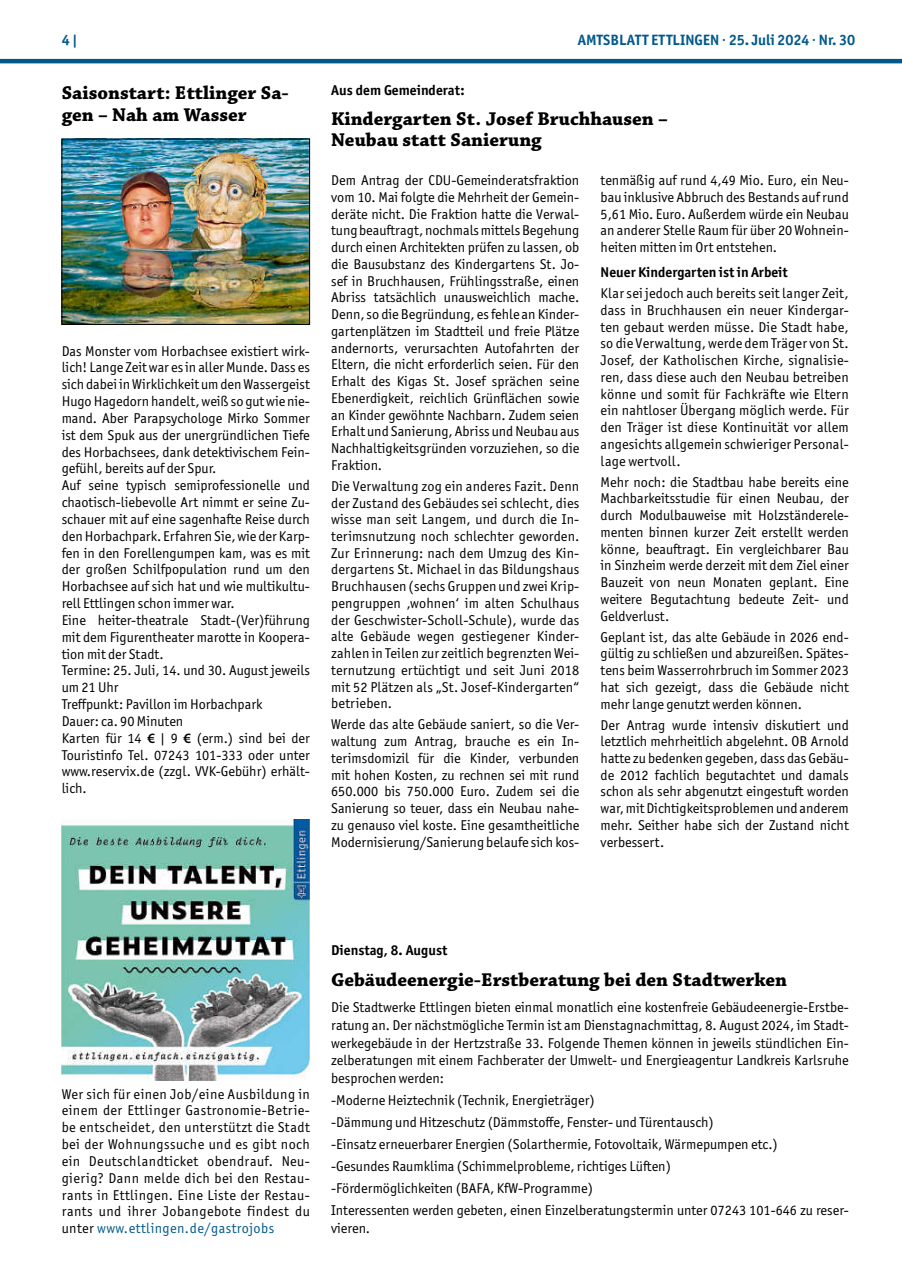
<style>
.page{position:relative;width:902px;height:1280px;background:#fff}
.page>*{position:absolute;margin:0;border:0;box-sizing:border-box;transform-origin:0 0}
.t1{font:700 19.5px/21.3px "Chaparral Pro";color:#000}
.t2{font:700 15px "Officina Sans ITC Pro";color:#01598b}
.t3{font:14.25px/16.8px "Officina Sans ITC Pro";color:#000;text-align:justify}
.t4{font:700 14.25px "Officina Sans ITC Pro";color:#000}
.s1{font-family:"Myriad Pro";font-weight:600}
.s2{color:#01598b}
</style>
<div class="page">
<hr style="left:0;top:59px;width:901px;height:4px;background:#01598b">
<img style="left:64px;top:141px;width:244px;height:182px">
<div style="left:62px;top:139px;width:248px;height:186px;border:1px solid #000"></div>
<img style="left:62px;top:819px;width:248px;height:261px">
<p class="t2" style="left:62px;top:31px;width:17px">4 |</p>
<p class="t2" style="left:578px;top:31px;width:279px">AMTSBLATT ETTLINGEN · 25. Juli 2024 · Nr. 30</p>
<h1 class="t1" style="left:62px;top:83px;width:229px">Saisonstart: Ettlinger Sa&shy;gen – Nah am Wasser</h1>
<p class="t4" style="left:331px;top:82px;width:135px">Aus dem Gemeinderat:</p>
<h1 class="t1" style="left:331px;top:109px;width:338px">Kindergarten St. Josef Bruchhausen –<br>Neubau statt Sanierung</h1>
<p class="t3" style="left:62px;top:342px;width:250px;text-align:left">Das Monster vom Horbachsee existiert wirk&shy;lich! Lange Zeit war es in aller Munde. Dass es sich dabei in Wirklichkeit um den Wassergeist Hugo Hagedorn handelt, weiß so gut wie nie&shy;mand. Aber Parapsychologe Mirko Sommer ist dem Spuk aus der unergründlichen Tiefe des Horbachsees, dank detektivischem Fein&shy;gefühl, bereits auf der Spur.<br>Auf seine typisch semiprofessionelle und chaotisch-liebevolle Art nimmt er seine Zu&shy;schauer mit auf eine sagenhafte Reise durch den Horbachpark. Erfahren Sie, wie der Karp&shy;fen in den Forellengumpen kam, was es mit der großen Schilfpopulation rund um den Horbachsee auf sich hat und wie multikultu&shy;rell Ettlingen schon immer war.<br>Eine heiter-theatrale Stadt-(Ver)führung mit dem Figurentheater marotte in Koopera&shy;tion mit der Stadt.<br>Termine: 25. Juli, 14. und 30. August jeweils um 21 Uhr<br>Treffpunkt: Pavillon im Horbachpark<br>Dauer: ca. 90 Minuten<br>Karten für 14 <span class="s1">€</span> | 9 <span class="s1">€</span> (erm.) sind bei der Touristinfo Tel. 07243 101-333 oder unter www.reservix.de (zzgl. VVK-Gebühr) erhält&shy;lich.</p>
<p class="t3" style="left:331px;top:172px;width:250px">Dem Antrag der CDU-Gemeinderatsfraktion vom 10. Mai folgte die Mehrheit der Gemein&shy;deräte nicht. Die Fraktion hatte die Verwal&shy;tung beauftragt, nochmals mittels Begehung durch einen Architekten prüfen zu lassen, ob die Bausubstanz des Kindergartens St. Jo&shy;sef in Bruchhausen, Frühlingsstraße, einen Abriss tatsächlich unausweichlich mache.<br>Denn, so die Begründung, es fehle an Kinder&shy;gartenplätzen im Stadtteil und freie Plätze andernorts, verursachten Autofahrten der Eltern, die nicht erforderlich seien. Für den Erhalt des Kigas St. Josef sprächen seine Ebenerdigkeit, reichlich Grünflächen sowie an Kinder gewöhnte Nachbarn. Zudem seien Erhalt und Sanierung, Abriss und Neubau aus Nachhaltigkeitsgründen vorzuziehen, so die Fraktion.</p>
<p class="t3" style="left:331px;top:477px;width:250px">Die Verwaltung zog ein anderes Fazit. Denn der Zustand des Gebäudes sei schlecht, dies wisse man seit Langem, und durch die In&shy;terimsnutzung noch schlechter geworden.<br>Zur Erinnerung: nach dem Umzug des Kin&shy;dergartens St. Michael in das Bildungshaus Bruchhausen (sechs Gruppen und zwei Krip&shy;pengruppen ‚wohnen‘ im alten Schulhaus der Geschwister-Scholl-Schule), wurde das alte Gebäude wegen gestiegener Kinder&shy;zahlen in Teilen zur zeitlich begrenzten Wei&shy;ternutzung ertüchtigt und seit Juni 2018 mit 52 Plätzen als „St. Josef-Kindergarten“ betrieben.</p>
<p class="t3" style="left:331px;top:716px;width:250px">Werde das alte Gebäude saniert, so die Ver&shy;waltung zum Antrag, brauche es ein In&shy;terimsdomizil für die Kinder, verbunden mit hohen Kosten, zu rechnen sei mit rund 650.000 bis 750.000 Euro. Zudem sei die Sanierung so teuer, dass ein Neubau nahe&shy;zu genauso viel koste. Eine gesamtheitliche Modernisierung/Sanierung belaufe sich kos-</p>
<p class="t3" style="left:600px;top:172px;width:250px">tenmäßig auf rund 4,49 Mio. Euro, ein Neu&shy;bau inklusive Abbruch des Bestands auf rund 5,61 Mio. Euro. Außerdem würde ein Neubau an anderer Stelle Raum für über 20 Wohnein&shy;heiten mitten im Ort entstehen.</p>
<p class="t4" style="left:600px;top:264px;width:189px">Neuer Kindergarten ist in Arbeit</p>
<p class="t3" style="left:600px;top:285px;width:250px">Klar sei jedoch auch bereits seit langer Zeit, dass in Bruchhausen ein neuer Kindergar&shy;ten gebaut werden müsse. Die Stadt habe, so die Verwaltung, werde dem Träger von St.<br>Josef, der Katholischen Kirche, signalisie&shy;ren, dass diese auch den Neubau betreiben könne und somit für Fachkräfte wie Eltern ein nahtloser Übergang möglich werde. Für den Träger ist diese Kontinuität vor allem angesichts allgemein schwieriger Personal&shy;lage wertvoll.</p>
<p class="t3" style="left:600px;top:473px;width:250px">Mehr noch: die Stadtbau habe bereits eine Machbarkeitsstudie für einen Neubau, der durch Modulbauweise mit Holzständerele&shy;menten binnen kurzer Zeit erstellt werden könne, beauftragt. Ein vergleichbarer Bau in Sinzheim werde derzeit mit dem Ziel einer Bauzeit von neun Monaten geplant. Eine weitere Begutachtung bedeute Zeit- und Geldverlust.</p>
<p class="t3" style="left:600px;top:628px;width:250px">Geplant ist, das alte Gebäude in 2026 end&shy;gültig zu schließen und abzureißen. Spätes&shy;tens beim Wasserrohrbruch im Sommer 2023 hat sich gezeigt, dass die Gebäude nicht mehr lange genutzt werden können.</p>
<p class="t3" style="left:600px;top:716px;width:250px">Der Antrag wurde intensiv diskutiert und letztlich mehrheitlich abgelehnt. OB Arnold hatte zu bedenken gegeben, dass das Gebäu&shy;de 2012 fachlich begutachtet und damals schon als sehr abgenutzt eingestuft worden war, mit Dichtigkeitsproblemen und anderem mehr. Seither habe sich der Zustand nicht verbessert.</p>
<p class="t3" style="left:62px;top:1085px;width:250px">Wer sich für einen Job/eine Ausbildung in einem der Ettlinger Gastronomie-Betrie&shy;be entscheidet, den unterstützt die Stadt bei der Wohnungssuche und es gibt noch ein Deutschlandticket obendrauf. Neu&shy;gierig? Dann melde dich bei den Restau&shy;rants in Ettlingen. Eine Liste der Restau&shy;rants und ihrer Jobangebote findest du unter <span class="s2">www.ettlingen.de/gastrojobs</span></p>
<p class="t4" style="left:331px;top:941px;width:118px">Dienstag, 8. August</p>
<h1 class="t1" style="left:331px;top:969px;width:457px">Gebäudeenergie-Erstberatung bei den Stadtwerken</h1>
<p class="t3" style="left:331px;top:998px;width:519px;line-height:17.9px">Die Stadtwerke Ettlingen bieten einmal monatlich eine kostenfreie Gebäudeenergie-Erstbe&shy;ratung an. Der nächstmögliche Termin ist am Dienstagnachmittag, 8. August 2024, im Stadt&shy;werkegebäude in der Hertzstraße 33. Folgende Themen können in jeweils stündlichen Ein&shy;zelberatungen mit einem Fachberater der Umwelt- und Energieagentur Landkreis Karlsruhe besprochen werden:</p>
<p class="t3" style="left:331px;top:1089px;width:519px;line-height:22px;text-align:left">-Moderne Heiztechnik (Technik, Energieträger)<br>-Dämmung und Hitzeschutz (Dämmstoffe, Fenster- und Türentausch)<br>-Einsatz erneuerbarer Energien (Solarthermie, Fotovoltaik, Wärmepumpen etc.)<br>-Gesundes Raumklima (Schimmelprobleme, richtiges Lüften)<br>-Fördermöglichkeiten (BAFA, KfW-Programme)<br>Interessenten werden gebeten, einen Einzelberatungstermin unter 07243 101-646 zu reser-</p>
<p class="t3" style="left:331px;top:1220px;width:41px">vieren.</p>
</div>
